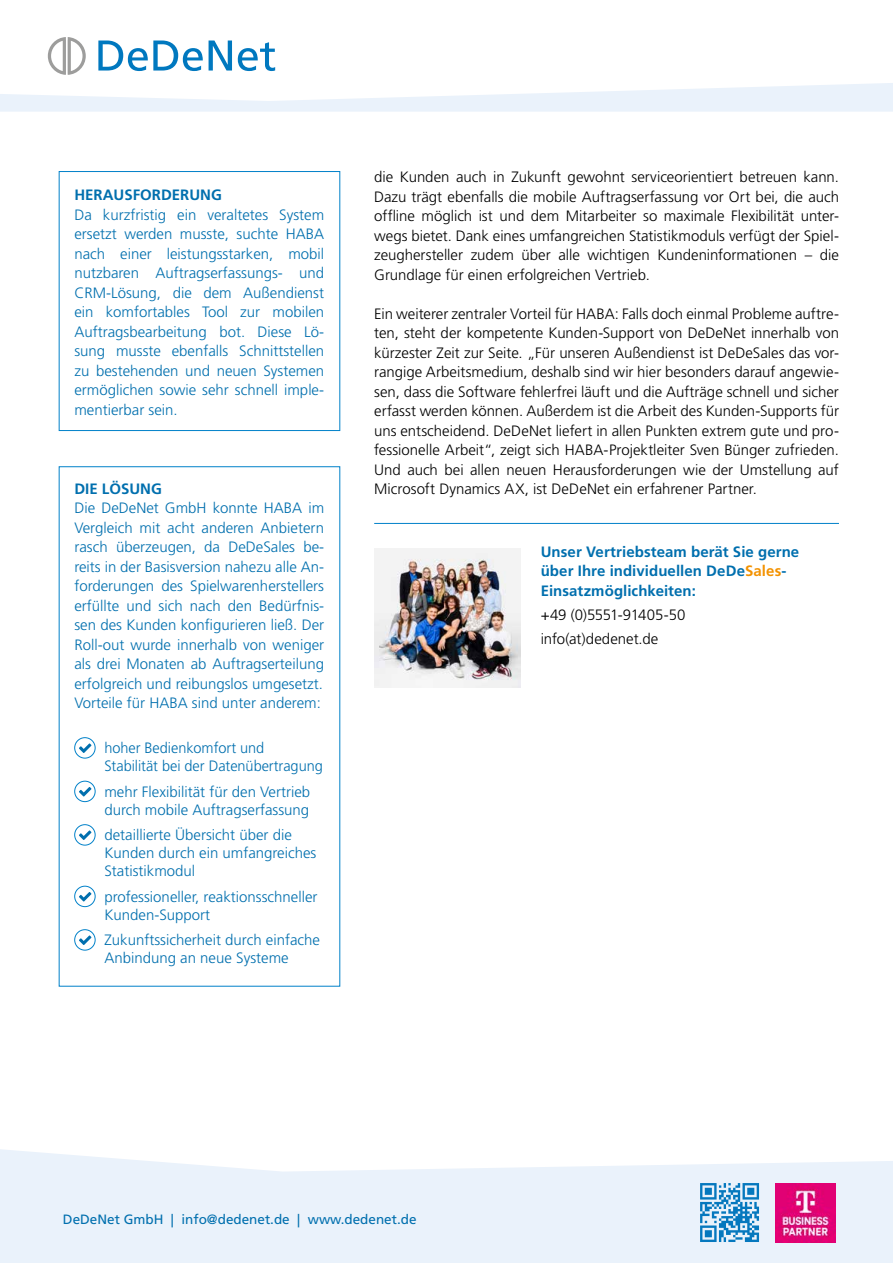
<style>
.page{position:relative;width:893px;height:1263px;background:#fff}
.page>*{position:absolute;margin:0;border:0;box-sizing:border-box;transform-origin:0 0}
.t1{font:300 15px/19.5px "Frutiger LT Std";color:#000;text-align:justify}
.t2{font:300 15px/19.5px "Frutiger LT Std";color:#006fae}
.t3{font:700 15px/19.5px "Frutiger LT Std";letter-spacing:.005em;color:#006fae}
.t4{font:13.5px "Frutiger LT Std";color:#006fae}
.s1{color:#f39200}
</style>
<div class="page">
<svg style="left:0;top:1149px;width:893px;height:114px;background:#edf3fb"></svg>
<svg style="left:700px;top:1183px;width:59px;height:59px;background:#6eb0da"></svg>
<svg style="left:0;top:83px;width:893px;height:29px"></svg>
<div style="left:59px;top:171px;width:281px;height:260px;border:1px solid #0081c9"></div>
<div style="left:74px;top:737px;width:21px;height:21px;border:1px solid #0081c9;border-radius:50%"></div>
<svg style="left:79px;top:743px;width:12px;height:10px"></svg>
<div style="left:74px;top:781px;width:21px;height:21px;border:1px solid #0081c9;border-radius:50%"></div>
<svg style="left:79px;top:787px;width:12px;height:9px"></svg>
<div style="left:74px;top:824px;width:21px;height:21px;border:1px solid #0081c9;border-radius:50%"></div>
<svg style="left:79px;top:830px;width:12px;height:10px"></svg>
<div style="left:74px;top:886px;width:21px;height:21px;border:1px solid #0081c9;border-radius:50%"></div>
<svg style="left:79px;top:892px;width:12px;height:9px"></svg>
<div style="left:74px;top:929px;width:21px;height:21px;border:1px solid #0081c9;border-radius:50%"></div>
<svg style="left:79px;top:935px;width:12px;height:10px"></svg>
<hr style="left:374px;top:523px;width:465px;height:1px;background:#0081c9">
<svg style="left:98px;top:41px;width:105px;height:30px"></svg>
<svg style="left:209px;top:41px;width:23px;height:30px"></svg>
<svg style="left:238px;top:42px;width:37px;height:29px"></svg>
<svg style="left:48px;top:37px;width:38px;height:38px"></svg>
<img style="left:776px;top:1183px;width:59px;height:59px">
<img style="left:374px;top:548px;width:146px;height:140px">
<p class="t3" style="left:74px;top:185px;width:149px">HERAUSFORDERUNG</p>
<p class="t2" style="left:74px;top:205px;width:251px;text-align:justify">Da kurzfristig ein veraltetes System ersetzt werden musste, suchte HABA nach einer leistungsstarken, mobil nutzbaren Auftragserfassungs- und CRM-Lösung, die dem Außendienst ein komfortables Tool zur mobilen Auftragsbearbeitung bot. Diese Lö&shy;sung musste ebenfalls Schnittstellen zu bestehenden und neuen Systemen ermöglichen sowie sehr schnell imple&shy;mentierbar sein.</p>
<p class="t3" style="left:74px;top:479px;width:89px">DIE LÖSUNG</p>
<p class="t2" style="left:74px;top:498px;width:251px;text-align:justify">Die DeDeNet GmbH konnte HABA im Vergleich mit acht anderen Anbietern rasch überzeugen, da DeDeSales be&shy;reits in der Basisversion nahezu alle An&shy;forderungen des Spielwarenherstellers erfüllte und sich nach den Bedürfnis&shy;sen des Kunden konfigurieren ließ. Der Roll-out wurde innerhalb von weniger als drei Monaten ab Auftragserteilung erfolgreich und reibungslos umgesetzt.<br>Vorteile für HABA sind unter anderem:</p>
<p class="t2" style="left:104px;top:739px;width:220px;line-height:18px">hoher Bedienkomfort und<br>Stabilität bei der Datenübertragung</p>
<p class="t2" style="left:104px;top:783px;width:207px;line-height:18px">mehr Flexibilität für den Vertrieb durch mobile Auftragserfassung</p>
<p class="t2" style="left:104px;top:826px;width:214px;line-height:18px">detaillierte Übersicht über die<br>Kunden durch ein umfangreiches<br>Statistikmodul</p>
<p class="t2" style="left:104px;top:888px;width:215px;line-height:18px">professioneller, reaktionsschneller<br>Kunden-Support</p>
<p class="t2" style="left:104px;top:931px;width:217px;line-height:18px">Zukunftssicherheit durch einfache<br>Anbindung an neue Systeme</p>
<p class="t1" style="left:374px;top:168px;width:466px">die Kunden auch in Zukunft gewohnt serviceorientiert betreuen kann.<br>Dazu trägt ebenfalls die mobile Auftragserfassung vor Ort bei, die auch offline möglich ist und dem Mitarbeiter so maximale Flexibilität unter&shy;wegs bietet. Dank eines umfangreichen Statistikmoduls verfügt der Spiel&shy;zeughersteller zudem über alle wichtigen Kundeninformationen – die Grundlage für einen erfolgreichen Vertrieb.</p>
<p class="t1" style="left:374px;top:304px;width:466px">Ein weiterer zentraler Vorteil für HABA: Falls doch einmal Probleme auftre&shy;ten, steht der kompetente Kunden-Support von DeDeNet innerhalb von kürzester Zeit zur Seite. „Für unseren Außendienst ist DeDeSales das vor&shy;rangige Arbeitsmedium, deshalb sind wir hier besonders darauf angewie&shy;sen, dass die Software fehlerfrei läuft und die Aufträge schnell und sicher erfasst werden können. Außerdem ist die Arbeit des Kunden-Supports für uns entscheidend. DeDeNet liefert in allen Punkten extrem gute und pro&shy;fessionelle Arbeit“, zeigt sich HABA-Projektleiter Sven Bünger zufrieden.<br>Und auch bei allen neuen Herausforderungen wie der Umstellung auf Microsoft Dynamics AX, ist DeDeNet ein erfahrener Partner.</p>
<p class="t3" style="left:541px;top:542px;width:260px">Unser Vertriebsteam berät Sie gerne über Ihre individuellen DeDe<span class="s1">Sales</span>-<br>Einsatzmöglichkeiten:</p>
<p class="t1" style="left:541px;top:603px;width:146px;line-height:24px">+49 (0)5551-91405-50 info(at)dedenet.de</p>
<p class="t4" style="left:63px;top:1211px;width:355px">DeDeNet GmbH | info@dedenet.de | www.dedenet.de</p>
</div>
